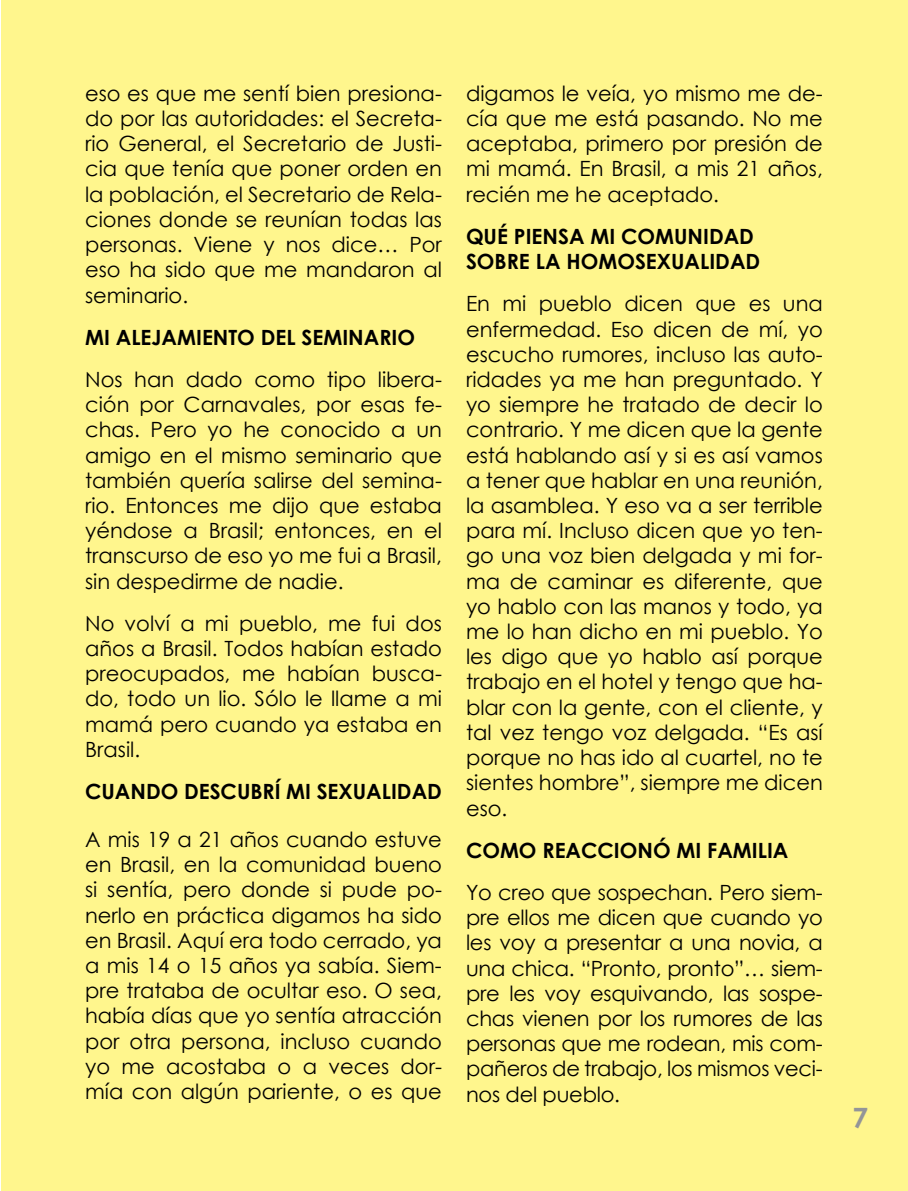
<style>
.page{position:relative;width:908px;height:1191px;background:#fff}
.page>*{position:absolute;margin:0;border:0;box-sizing:border-box;transform-origin:0 0}
.t1{font:700 28px "Century Gothic";color:#939598}
.t2{font:21px/25.2px "Century Gothic";color:#000;text-align:justify}
.t3{font:700 21px/25.2px "Century Gothic";color:#000}
</style>
<div class="page">
<div style="left:1px;top:0;width:906px;height:1191px;background:#fff68d"></div>
<p class="t2" style="left:85px;top:80px;width:358px">eso es que me sentí bien presiona&shy;do por las autoridades: el Secreta&shy;rio General, el Secretario de Justi&shy;cia que tenía que poner orden en la población, el Secretario de Rela&shy;ciones donde se reunían todas las personas. Viene y nos dice… Por eso ha sido que me mandaron al seminario.</p>
<p class="t3" style="left:85px;top:323px;width:331px">MI ALEJAMIENTO DEL SEMINARIO</p>
<p class="t2" style="left:85px;top:366px;width:358px">Nos han dado como tipo libera&shy;ción por Carnavales, por esas fe&shy;chas. Pero yo he conocido a un amigo en el mismo seminario que también quería salirse del semina&shy;rio. Entonces me dijo que estaba yéndose a Brasil; entonces, en el transcurso de eso yo me fui a Brasil, sin despedirme de nadie.</p>
<p class="t2" style="left:85px;top:610px;width:358px">No volví a mi pueblo, me fui dos años a Brasil. Todos habían estado preocupados, me habían busca&shy;do, todo un lio. Sólo le llame a mi mamá pero cuando ya estaba en Brasil.</p>
<p class="t3" style="left:85px;top:778px;width:358px">CUANDO DESCUBRÍ MI SEXUALIDAD</p>
<p class="t2" style="left:85px;top:826px;width:358px">A mis 19 a 21 años cuando estuve en Brasil, en la comunidad bueno si sentía, pero donde si pude po&shy;nerlo en práctica digamos ha sido en Brasil. Aquí era todo cerrado, ya a mis 14 o 15 años ya sabía. Siem&shy;pre trataba de ocultar eso. O sea, había días que yo sentía atracción por otra persona, incluso cuando yo me acostaba o a veces dor&shy;mía con algún pariente, o es que</p>
<p class="t2" style="left:466px;top:80px;width:358px">digamos le veía, yo mismo me de&shy;cía que me está pasando. No me aceptaba, primero por presión de mi mamá. En Brasil, a mis 21 años, recién me he aceptado.</p>
<p class="t3" style="left:466px;top:223px;width:295px">QUÉ PIENSA MI COMUNIDAD<br>SOBRE LA HOMOSEXUALIDAD</p>
<p class="t2" style="left:466px;top:291px;width:358px">En mi pueblo dicen que es una enfermedad. Eso dicen de mí, yo escucho rumores, incluso las auto&shy;ridades ya me han preguntado. Y yo siempre he tratado de decir lo contrario. Y me dicen que la gente está hablando así y si es así vamos a tener que hablar en una reunión, la asamblea. Y eso va a ser terrible para mí. Incluso dicen que yo ten&shy;go una voz bien delgada y mi for&shy;ma de caminar es diferente, que yo hablo con las manos y todo, ya me lo han dicho en mi pueblo. Yo les digo que yo hablo así porque trabajo en el hotel y tengo que ha&shy;blar con la gente, con el cliente, y tal vez tengo voz delgada. “Es así porque no has ido al cuartel, no te sientes hombre”, siempre me dicen eso.</p>
<p class="t3" style="left:466px;top:836px;width:324px">COMO REACCIONÓ MI FAMILIA</p>
<p class="t2" style="left:466px;top:879px;width:358px">Yo creo que sospechan. Pero siem&shy;pre ellos me dicen que cuando yo les voy a presentar a una novia, a una chica. “Pronto, pronto”… siem&shy;pre les voy esquivando, las sospe&shy;chas vienen por los rumores de las personas que me rodean, mis com&shy;pañeros de trabajo, los mismos veci&shy;nos del pueblo.</p>
<h1 class="t1" style="left:852px;top:1096px;width:17px">7</h1>
</div>
